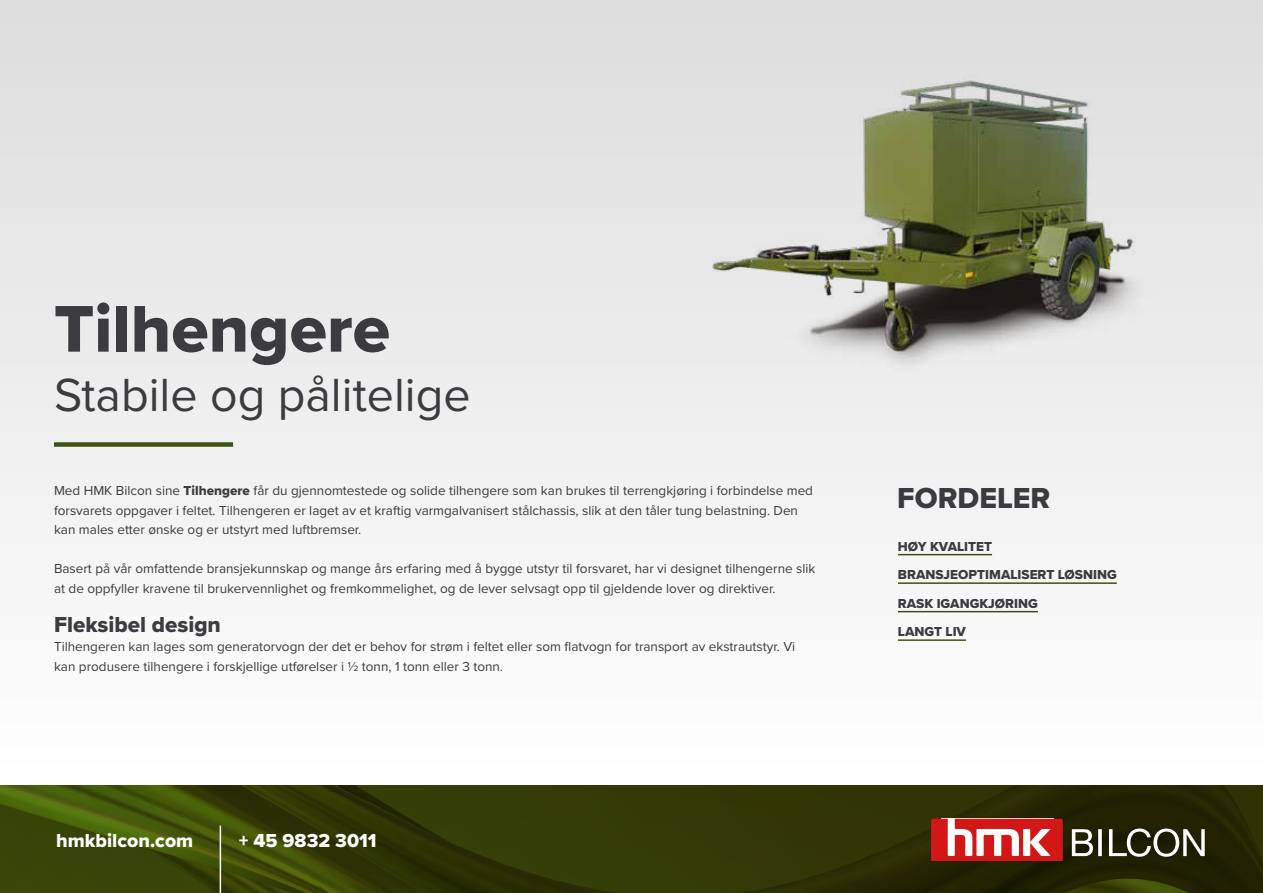
<style>
.page{position:relative;width:1263px;height:893px;background:#fff}
.page>*{position:absolute;margin:0;border:0;box-sizing:border-box;transform-origin:0 0}
.t1{font:68.4px "Proxima Nova Extrabld";color:#3b3b40}
.t2{font:48.3px "Proxima Nova";color:#3b3b40}
.t3{font:30px "Proxima Nova Extrabld";color:#3b3b40}
.t4{font:22.5px "Proxima Nova Extrabld";color:#3b3b40}
.t5{font:19.5px "Proxima Nova Extrabld";color:#fff}
.t6{font:13.5px/19.5px "Proxima Nova";color:#3b3b40}
.t7{font:13.5px/28.5px "Proxima Nova Extrabld";color:#3b3b40}
.s1{font-family:"Proxima Nova Extrabld"}
</style>
<div class="page">
<div style="left:0;top:0;width:1263px;height:764px;background:linear-gradient(to bottom,#ddd,#fefefe)"></div>
<hr style="left:898px;top:554px;width:94px;height:1px;background:#3c5210">
<hr style="left:898px;top:582px;width:219px;height:2px;background:#3c5210">
<hr style="left:898px;top:611px;width:140px;height:1px;background:#3c5210">
<hr style="left:898px;top:639px;width:68px;height:2px;background:#3c5210">
<div style="left:54px;top:442px;width:179px;height:5px;background:#3c5210"></div>
<svg style="left:0;top:785px;width:1263px;height:108px;background:#333b06"></svg>
<svg style="left:925px;top:819px;width:280px;height:74px;background:#613f28"></svg>
<hr style="left:220px;top:826px;width:1px;height:67px;background:#fff">
<img style="left:697px;top:31px;width:467px;height:357px">
<h1 class="t1" style="left:54px;top:278px;width:338px">Tilhengere</h1>
<h2 class="t2" style="left:54px;top:359px;width:418px">Stabile og pålitelige</h2>
<p class="t6" style="left:54px;top:481px;width:760px">Med HMK Bilcon sine <span class="s1">Tilhengere</span> får du gjennomtestede og solide tilhengere som kan brukes til terrengkjøring i forbindelse med forsvarets oppgaver i feltet. Tilhengeren er laget av et kraftig varmgalvanisert stålchassis, slik at den tåler tung belastning. Den kan males etter ønske og er utstyrt med luftbremser.</p>
<p class="t6" style="left:54px;top:559px;width:763px">Basert på vår omfattende bransjekunnskap og mange års erfaring med å bygge utstyr til forsvaret, har vi designet tilhengerne slik at de oppfyller kravene til brukervennlighet og fremkommelighet, og de lever selvsagt opp til gjeldende lover og direktiver.</p>
<h3 class="t4" style="left:54px;top:608px;width:168px">Fleksibel design</h3>
<p class="t6" style="left:54px;top:637px;width:743px">Tilhengeren kan lages som generatorvogn der det er behov for strøm i feltet eller som flatvogn for transport av ekstrautstyr. Vi kan produsere tilhengere i forskjellige utførelser i ½ tonn, 1 tonn eller 3 tonn.</p>
<h3 class="t5" style="left:56px;top:826px;width:139px">hmkbilcon.com</h3>
<h3 class="t5" style="left:239px;top:826px;width:139px">+ 45 9832 3011</h3>
<h3 class="t3" style="left:897px;top:476px;width:155px">FORDELER</h3>
<p class="t7" style="left:898px;top:532px;width:220px">HØY KVALITET<br>BRANSJEOPTIMALISERT LØSNING<br>RASK IGANGKJØRING<br>LANGT LIV</p>
</div>
